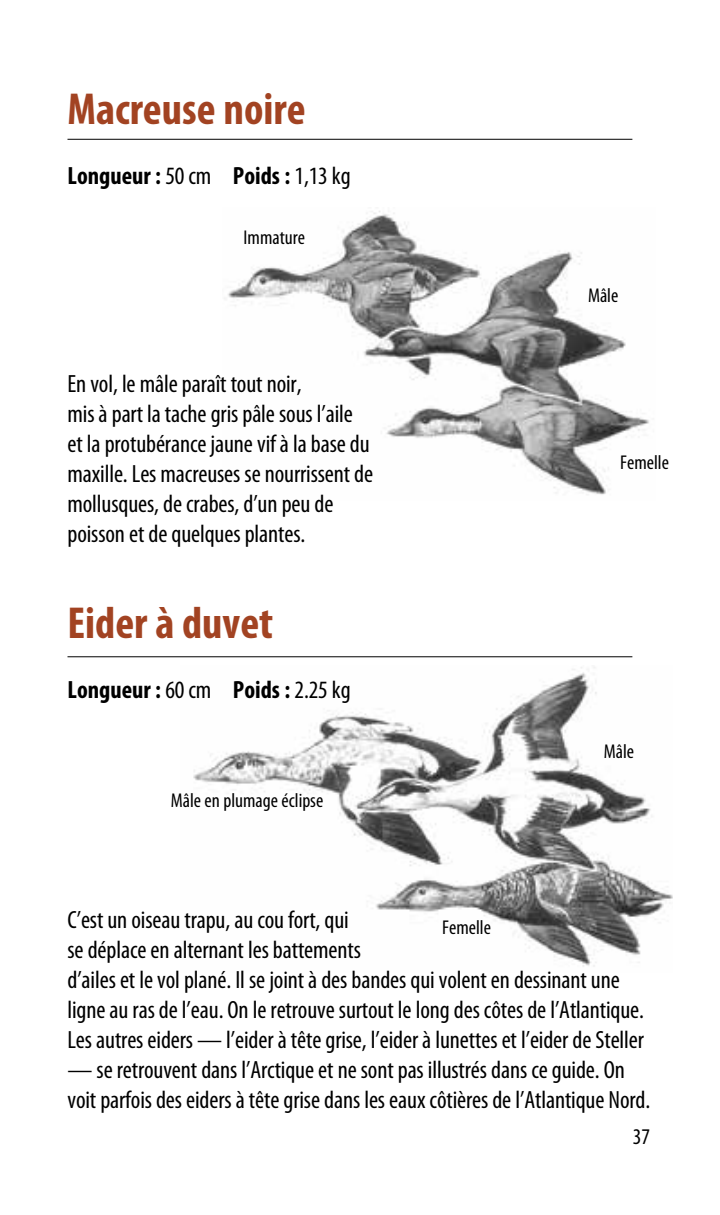
<style>
.page{position:relative;width:720px;height:1215px;background:#fff}
.page>*{position:absolute;margin:0;border:0;box-sizing:border-box;transform-origin:0 0}
.t1{font:700 condensed 45px "Myriad Pro";color:#a24322}
.t2{font:condensed 25px/30px "Myriad Pro";letter-spacing:-.005em;color:#000}
.t3{font:700 condensed 25px "Myriad Pro";color:#000}
.t4{font:condensed 22.5px "Myriad Pro";color:#000}
.t5{font:condensed 20px "Myriad Pro";color:#000}
.s1{font-weight:400}
</style>
<div class="page">
<img style="left:224px;top:211px;width:425px;height:284px">
<img style="left:193px;top:667px;width:480px;height:300px">
<hr style="left:68px;top:139px;width:564px;height:1px;background:#000">
<hr style="left:68px;top:656px;width:564px;height:1px;background:#000">
<h1 class="t1" style="left:68px;top:84px;width:240px">Macreuse noire</h1>
<p class="t3" style="left:68px;top:162px;width:285px">Longueur : <span class="s1">50 cm</span> Poids : <span class="s1">1,13 kg</span></p>
<p class="t5" style="left:244px;top:226px;width:63px">Immature</p>
<p class="t2" style="left:68px;top:369px;width:307px">En vol, le mâle paraît tout noir,<br>mis à part la tache gris pâle sous l’aile et la protubérance jaune vif à la base du maxille. Les macreuses se nourrissent de mollusques, de crabes, d’un peu de poisson et de quelques plantes.</p>
<h1 class="t1" style="left:68px;top:598px;width:207px">Eider à duvet</h1>
<p class="t3" style="left:68px;top:676px;width:285px">Longueur : <span class="s1">60 cm</span> Poids : <span class="s1">2.25 kg</span></p>
<p class="t5" style="left:171px;top:789px;width:154px">Mâle en plumage éclipse</p>
<p class="t5" style="left:588px;top:284px;width:32px">Mâle</p>
<p class="t5" style="left:620px;top:452px;width:50px">Femelle</p>
<p class="t5" style="left:604px;top:741px;width:32px">Mâle</p>
<p class="t2" style="left:68px;top:905px;width:578px">C’est un oiseau trapu, au cou fort, qui<br>se déplace en alternant les battements<br>d’ailes et le vol plané. Il se joint à des bandes qui volent en dessinant une ligne au ras de l’eau. On le retrouve surtout le long des côtes de l’Atlantique.<br>Les autres eiders — l’eider à tête grise, l’eider à lunettes et l’eider de Steller</p>
<p class="t2" style="left:68px;top:1055px;width:584px">— se retrouvent dans l’Arctique et ne sont pas illustrés dans ce guide. On voit parfois des eiders à tête grise dans les eaux côtières de l’Atlantique Nord.</p>
<p class="t5" style="left:442px;top:916px;width:50px">Femelle</p>
<p class="t4" style="left:633px;top:1125px;width:19px">37</p>
</div>
